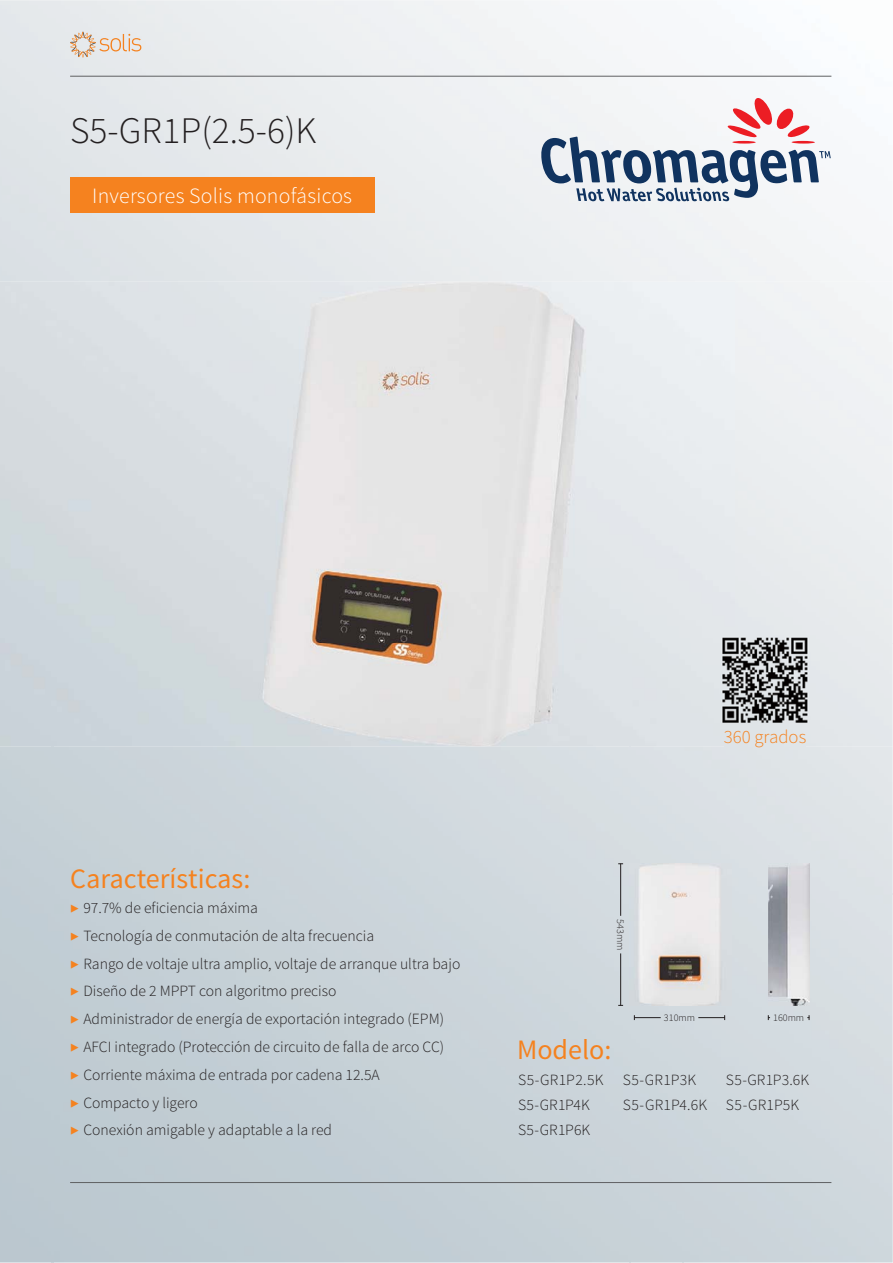
<style>
.page{position:relative;width:893px;height:1263px;background:#fff}
.page>*{position:absolute;margin:0;border:0;box-sizing:border-box;transform-origin:0 0}
.t1{font:300 37.5px "Source Sans Pro";color:#231f20}
.t2{font:28.05px "Source Sans Pro";color:#f5821f}
.t3{font:300 21.9px "Source Sans Pro";letter-spacing:.01em;color:#fff}
.t4{font:300 18.75px "Source Sans Pro";color:#f5821f}
.t5{font:300 15.6px/27.8px "Source Sans Pro";color:#231f20}
.t6{font:300 10.2px "Source Sans Pro";color:#231f20}
.s1{color:#f5821f}
</style>
<div class="page">
<img style="left:0;top:0;width:892px;height:282px">
<img style="left:52px;top:746px;width:577px;height:517px">
<img style="left:683px;top:894px;width:210px;height:369px">
<hr style="left:70px;top:76px;width:761px;height:1px;background:#5f6062">
<hr style="left:70px;top:1182px;width:761px;height:1px;background:#5f6062">
<svg style="left:70px;top:32px;width:71px;height:26px;background:#e4d5c8"></svg>
<div style="left:70px;top:178px;width:304px;height:35px;background:#f5821f"></div>
<img style="left:0;top:282px;width:893px;height:361px">
<img style="left:0;top:643px;width:736px;height:103px">
<div style="left:787px;top:643px;width:106px;height:103px;background:#e3e7eb"></div>
<img style="left:721px;top:636px;width:88px;height:88px">
<hr style="left:620px;top:864px;width:1px;height:52px;background:#231f20">
<hr style="left:620px;top:953px;width:1px;height:53px;background:#231f20">
<img style="left:629px;top:864px;width:102px;height:141px">
<img style="left:768px;top:864px;width:41px;height:141px">
<svg style="left:634px;top:1015px;width:27px;height:5px"></svg>
<svg style="left:698px;top:1015px;width:27px;height:5px"></svg>
<svg style="left:807px;top:1015px;width:3px;height:5px"></svg>
<svg style="left:541px;top:98px;width:290px;height:103px"></svg>
<h1 class="t1" style="left:70px;top:116px;width:248px">S5-GR1P(2.5-6)K</h1>
<h3 class="t3" style="left:92px;top:187px;width:261px">Inversores Solis monofásicos</h3>
<h2 class="t2" style="left:70px;top:868px;width:182px">Características:</h2>
<p class="t5" style="left:70px;top:895px;width:392px"><span class="s1">▶</span> 97.7% de eficiencia máxima<br><span class="s1">▶</span> Tecnología de conmutación de alta frecuencia<br><span class="s1">▶</span> Rango de voltaje ultra amplio, voltaje de arranque ultra bajo <span class="s1">▶</span> Diseño de 2 MPPT con algoritmo preciso<br><span class="s1">▶</span> Administrador de energía de exportación integrado (EPM)<br><span class="s1">▶</span> AFCI integrado (Protección de circuito de falla de arco CC)<br><span class="s1">▶</span> Corriente máxima de entrada por cadena 12.5A<br><span class="s1">▶</span> Compacto y ligero<br><span class="s1">▶</span> Conexión amigable y adaptable a la red</p>
<p class="t4" style="left:724px;top:730px;width:84px">360 grados</p>
<p class="t6" style="left:625px;top:919px;width:33px;rotate:90deg">543mm</p>
<h2 class="t2" style="left:517px;top:1038px;width:96px">Modelo:</h2>
<p class="t6" style="left:664px;top:1013px;width:33px">310mm</p>
<p class="t6" style="left:773px;top:1014px;width:33px">160mm</p>
<p class="t5" style="left:518px;top:1068px;width:180px">S5-GR1P2.5K S5-GR1P3K</p>
<p class="t5" style="left:726px;top:1068px;width:85px">S5-GR1P3.6K</p>
<p class="t5" style="left:518px;top:1093px;width:73px">S5-GR1P4K</p>
<p class="t5" style="left:623px;top:1093px;width:178px">S5-GR1P4.6K S5-GR1P5K</p>
<p class="t5" style="left:518px;top:1118px;width:74px">S5-GR1P6K</p>
</div>
